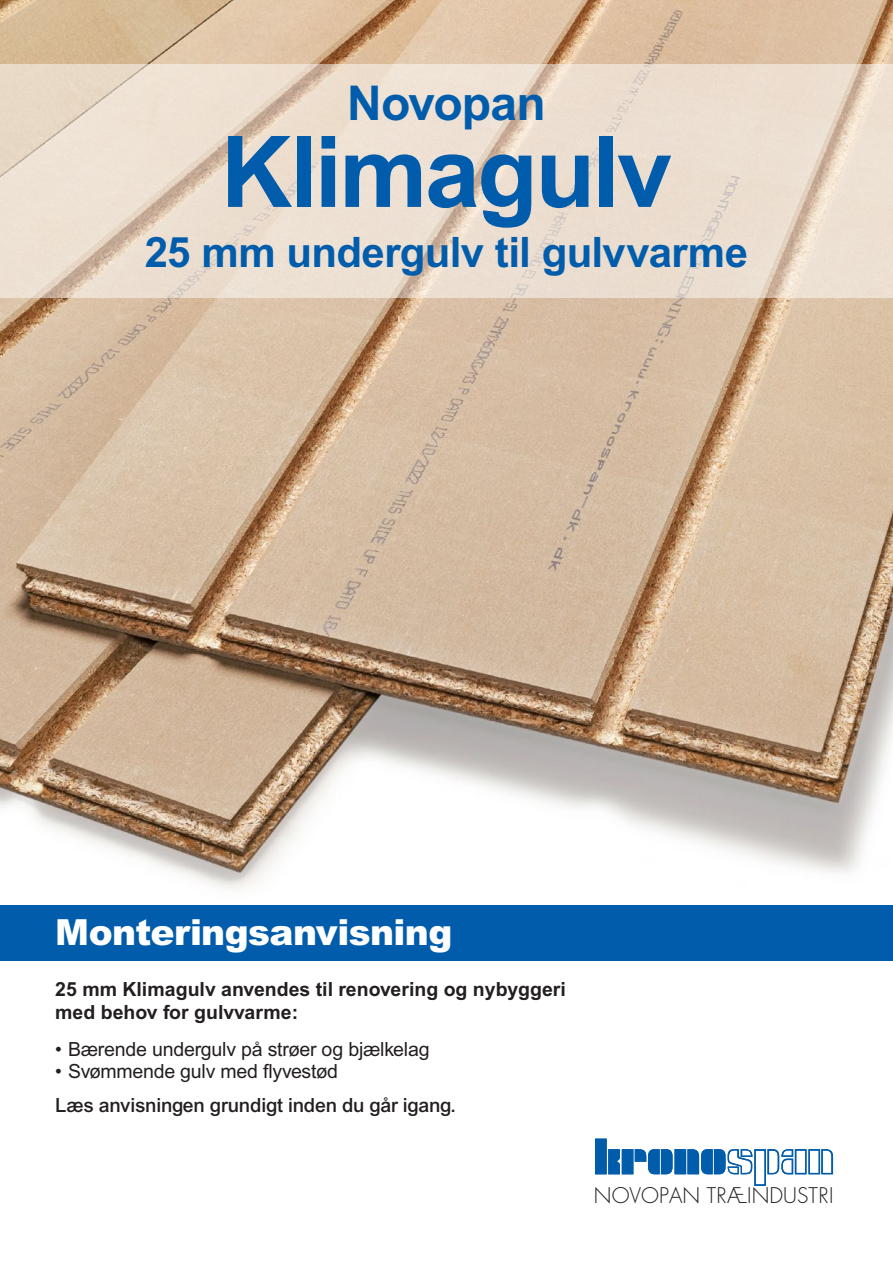
<style>
.page{position:relative;width:893px;height:1263px;background:#fff}
.page>*{position:absolute;margin:0;border:0;box-sizing:border-box;transform-origin:0 0}
.t1{font:700 99px "Arial MT Pro";letter-spacing:-.025em;color:#015dab}
.t2{font:700 48px "Arial MT Pro";letter-spacing:-.02em;color:#015dab}
.t3{font:700 42px "Arial MT Pro";letter-spacing:-.015em;color:#015dab}
.t4{font:900 36px "Arial MT Pro";letter-spacing:-.015em;color:#fff}
.t5{font:300 21px "Futura Std";color:#231f20}
.t6{font:700 19.5px/22.5px "Arial MT Pro";color:#231f20}
.t7{font:19.5px "Arial MT Pro";letter-spacing:-.01em;color:#231f20}
.t8{font:500 19.5px "Arial MT Pro";letter-spacing:-.01em;color:#231f20}
</style>
<div class="page">
<img style="left:0;top:0;width:893px;height:906px">
<svg style="left:0;top:64px;width:893px;height:234px;background:#eadccd"></svg>
<div style="left:0;top:906px;width:893px;height:55px;background:#015dab"></div>
<svg style="left:595px;top:1138px;width:238px;height:48px"></svg>
<h2 class="t2" style="left:347px;top:75px;width:200px">Novopan</h2>
<h1 class="t1" style="left:221px;top:114px;width:453px">Klimagulv</h1>
<h3 class="t3" style="left:145px;top:227px;width:605px">25 mm undergulv til gulvvarme</h3>
<h3 class="t4" style="left:55px;top:909px;width:399px">Monteringsanvisning</h3>
<p class="t6" style="left:55px;top:979px;width:512px">25 mm Klimagulv anvendes til renovering og nybyggeri med behov for gulvvarme:</p>
<p class="t7" style="left:55px;top:1038px;width:376px">• Bærende undergulv på strøer og bjælkelag</p>
<p class="t7" style="left:55px;top:1060px;width:284px">• Svømmende gulv med flyvestød</p>
<p class="t8" style="left:55px;top:1094px;width:402px">Læs anvisningen grundigt inden du går igang.</p>
<p class="t5" style="left:594px;top:1183px;width:241px">NOVOPAN TRÆINDUSTRI</p>
</div>
